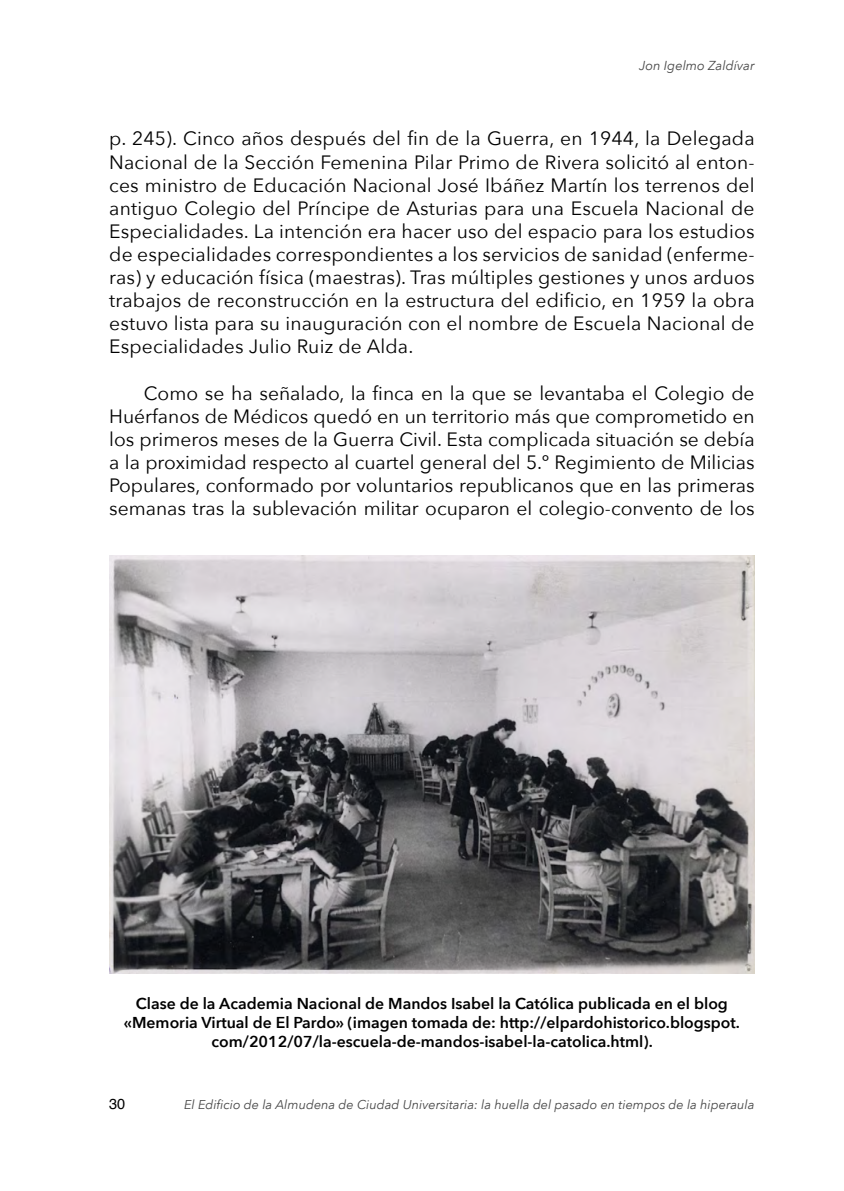
<style>
.page{position:relative;width:844px;height:1191px;background:#fff}
.page>*{position:absolute;margin:0;border:0;box-sizing:border-box;transform-origin:0 0}
.t1{font:19.25px/23.1px "Avenir Next";color:#000;text-align:justify}
.t2{font:600 15.75px/18.9px "Avenir Next";color:#000;text-align:center}
.t3{font:14.53px "Helvetica";color:#000}
.t4{font:italic 12.95px "Avenir Next";color:#474747}
.t5{font:italic 12.78px "Avenir Next";color:#474747}
</style>
<div class="page">
<img style="left:109px;top:556px;width:645px;height:417px">
<p class="t4" style="left:639px;top:54px;width:117px">Jon Igelmo Zaldívar</p>
<p class="t1" style="left:109px;top:126px;width:646px">p. 245). Cinco años después del fin de la Guerra, en 1944, la Delegada Nacional de la Sección Femenina Pilar Primo de Rivera solicitó al enton&shy;ces ministro de Educación Nacional José Ibáñez Martín los terrenos del antiguo Colegio del Príncipe de Asturias para una Escuela Nacional de Especialidades. La intención era hacer uso del espacio para los estudios de especialidades correspondientes a los servicios de sanidad (enferme&shy;ras) y educación física (maestras). Tras múltiples gestiones y unos arduos trabajos de reconstrucción en la estructura del edificio, en 1959 la obra estuvo lista para su inauguración con el nombre de Escuela Nacional de Especialidades Julio Ruiz de Alda.</p>
<p class="t1" style="left:109px;top:380px;width:646px;text-indent:35px">Como se ha señalado, la finca en la que se levantaba el Colegio de Huérfanos de Médicos quedó en un territorio más que comprometido en los primeros meses de la Guerra Civil. Esta complicada situación se debía a la proximidad respecto al cuartel general del 5.º Regimiento de Milicias Populares, conformado por voluntarios republicanos que en las primeras semanas tras la sublevación militar ocuparon el colegio-convento de los</p>
<p class="t2" style="left:124px;top:994px;width:617px">Clase de la Academia Nacional de Mandos Isabel la Católica publicada en el blog «Memoria Virtual de El Pardo» (imagen tomada de: http://elpardohistorico.blogspot. com/2012/07/la-escuela-de-mandos-isabel-la-catolica.html).</p>
<p class="t3" style="left:109px;top:1092px;width:18px">30</p>
<p class="t5" style="left:184px;top:1094px;width:571px">El Edificio de la Almudena de Ciudad Universitaria: la huella del pasado en tiempos de la hiperaula</p>
</div>
